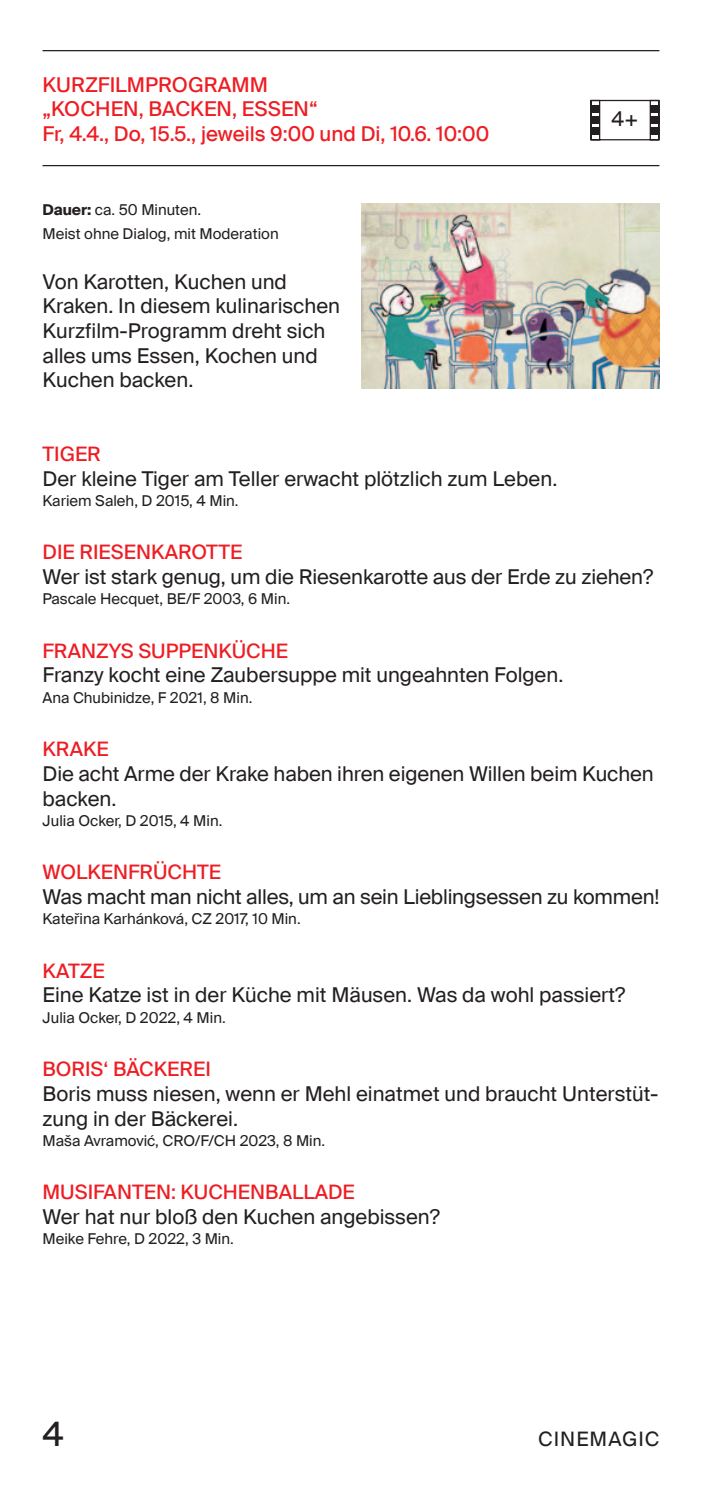
<style>
.page{position:relative;width:702px;height:1489px;background:#fff}
.page>*{position:absolute;margin:0;border:0;box-sizing:border-box;transform-origin:0 0}
.t1{font:33.75px "Suisse Intl";color:#231f20}
.t2{font:20.5px/24.5px "Suisse Intl";color:#231f20}
.t3{font:20.5px/24.5px "Suisse Intl";color:#ee1d23}
.t4{font:20px "Suisse Intl";color:#ee1d23}
.t5{font:20px "Suisse Intl";letter-spacing:.05em;color:#231f20}
.t6{font:15px/24.5px "Suisse Intl";color:#231f20}
.s1{font-weight:700}
</style>
<div class="page">
<hr style="left:43px;top:50px;width:616px;height:1px;background:#231f20">
<hr style="left:43px;top:165px;width:616px;height:1px;background:#231f20">
<svg style="left:590px;top:99px;width:70px;height:42px"></svg>
<div style="left:649px;top:105px;width:10px;height:8px;background:#231f20"></div>
<div style="left:649px;top:116px;width:10px;height:8px;background:#231f20"></div>
<div style="left:649px;top:128px;width:10px;height:7px;background:#231f20"></div>
<img style="left:361px;top:204px;width:298px;height:184px">
<p class="t3" style="left:43px;top:73px;width:448px">KURZFILMPROGRAMM<br>„KOCHEN, BACKEN, ESSEN“<br>Fr, 4.4., Do, 15.5., jeweils 9:00 und Di, 10.6. 10:00</p>
<p class="t6" style="left:43px;top:197px;width:238px"><span class="s1">Dauer:</span> ca. 50 Minuten.<br>Meist ohne Dialog, mit Moderation</p>
<p class="t2" style="left:43px;top:269px;width:299px">Von Karotten, Kuchen und<br>Kraken. In diesem kulinarischen<br>Kurzfilm-Programm dreht sich alles ums Essen, Kochen und<br>Kuchen backen.</p>
<p class="t2" style="left:611px;top:107px;width:28px">4+</p>
<p class="t4" style="left:43px;top:441px;width:60px">TIGER</p>
<p class="t2" style="left:43px;top:466px;width:516px">Der kleine Tiger am Teller erwacht plötzlich zum Leben.</p>
<p class="t6" style="left:43px;top:488px;width:198px">Kariem Saleh, D 2015, 4 Min.</p>
<p class="t4" style="left:43px;top:539px;width:201px">DIE RIESENKAROTTE</p>
<p class="t2" style="left:43px;top:565px;width:612px">Wer ist stark genug, um die Riesenkarotte aus der Erde zu ziehen?</p>
<p class="t6" style="left:43px;top:587px;width:249px">Pascale Hecquet, BE/F 2003, 6 Min.</p>
<p class="t4" style="left:43px;top:638px;width:247px">FRANZYS SUPPENKÜCHE</p>
<p class="t2" style="left:43px;top:663px;width:522px">Franzy kocht eine Zaubersuppe mit ungeahnten Folgen.</p>
<p class="t6" style="left:43px;top:685px;width:211px">Ana Chubinidze, F 2021, 8 Min.</p>
<p class="t4" style="left:43px;top:736px;width:68px">KRAKE</p>
<p class="t2" style="left:43px;top:761px;width:612px">Die acht Arme der Krake haben ihren eigenen Willen beim Kuchen backen.</p>
<p class="t6" style="left:43px;top:808px;width:181px">Julia Ocker, D 2015, 4 Min.</p>
<p class="t4" style="left:43px;top:859px;width:180px">WOLKENFRÜCHTE</p>
<p class="t2" style="left:43px;top:884px;width:618px">Was macht man nicht alles, um an sein Lieblingsessen zu kommen!</p>
<p class="t6" style="left:43px;top:907px;width:260px">Kateřina Karhánková, CZ 2017, 10 Min.</p>
<p class="t4" style="left:43px;top:958px;width:64px">KATZE</p>
<p class="t2" style="left:43px;top:983px;width:584px">Eine Katze ist in der Küche mit Mäusen. Was da wohl passiert?</p>
<p class="t6" style="left:43px;top:1005px;width:185px">Julia Ocker, D 2022, 4 Min.</p>
<p class="t4" style="left:43px;top:1056px;width:170px">BORIS‘ BÄCKEREI</p>
<p class="t2" style="left:43px;top:1081px;width:617px">Boris muss niesen, wenn er Mehl einatmet und braucht Unterstüt&shy;zung in der Bäckerei.</p>
<p class="t6" style="left:43px;top:1128px;width:284px">Maša Avramović, CRO/F/CH 2023, 8 Min.</p>
<p class="t4" style="left:43px;top:1179px;width:314px">MUSIFANTEN: KUCHENBALLADE</p>
<p class="t2" style="left:43px;top:1204px;width:399px">Wer hat nur bloß den Kuchen angebissen?</p>
<p class="t6" style="left:43px;top:1226px;width:193px">Meike Fehre, D 2022, 3 Min.</p>
<h1 class="t1" style="left:43px;top:1412px;width:23px">4</h1>
<p class="t5" style="left:538px;top:1426px;width:123px">CINEMAGIC</p>
</div>
